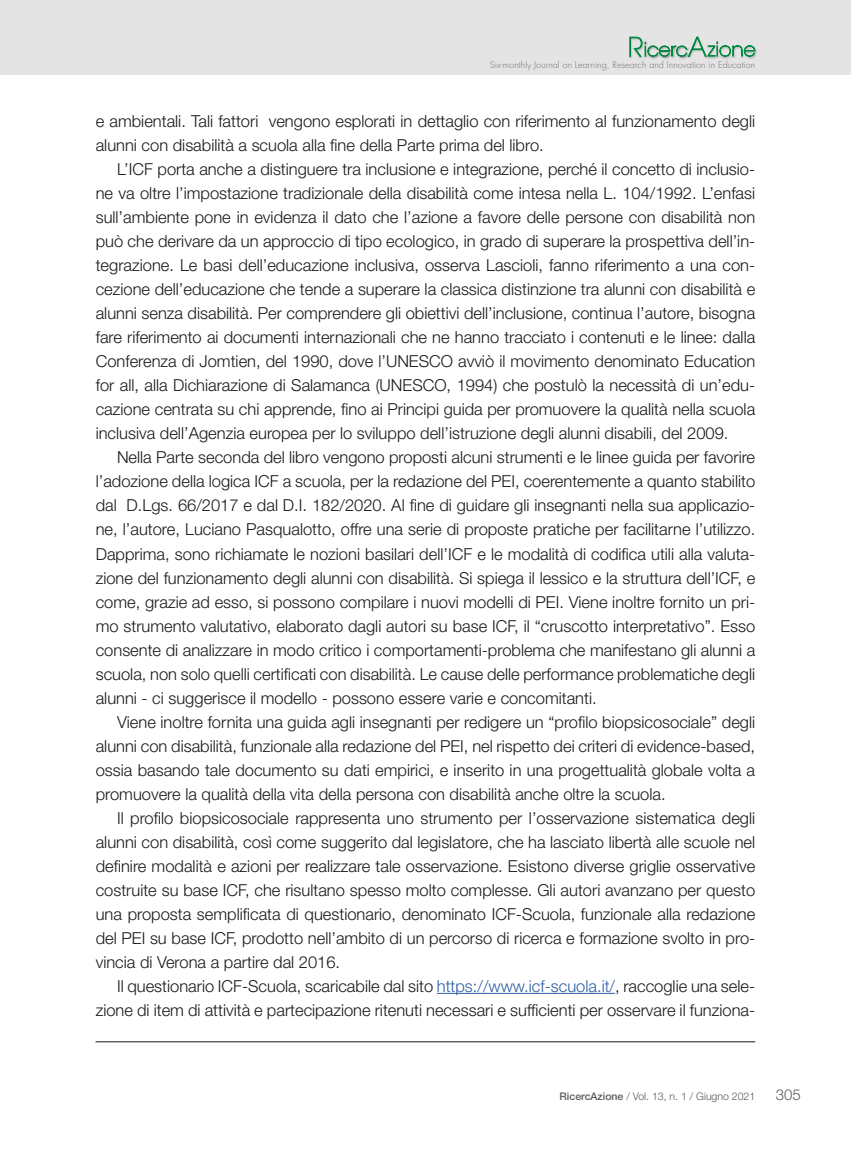
<style>
.page{position:relative;width:851px;height:1149px;background:#fff}
.page>*{position:absolute;margin:0;border:0;box-sizing:border-box;transform-origin:0 0}
.t1{font:300 16.5px/24px "Helvetica Neue LT";color:#1a181c;text-align:justify}
.t2{font:300 15px "Helvetica Neue CE";color:#595a5b}
.t3{font:300 10.5px "Helvetica Neue CE";color:#595a5b}
.t4{font:300 9px "Futura";letter-spacing:.01em;color:#707173}
.s1{color:#2f60a7}
.s2{font-weight:500}
</style>
<div class="page">
<hr style="left:95px;top:1041px;width:660px;height:1px;background:#1a181c">
<div style="left:21px;top:0;width:829px;height:74px;background:#e4e4e5"></div>
<div style="left:0;top:0;width:21px;height:74px;background:#e4e4e5"></div>
<div style="left:627px;top:36px;width:18px;height:24px;background:#1a181c;opacity:.3"></div>
<div style="left:642px;top:41px;width:48px;height:18px;background:#1a181c;opacity:.5"></div>
<div style="left:685px;top:34px;width:20px;height:24px;background:#e4e4e5"></div>
<div style="left:686px;top:36px;width:23px;height:23px;background:#1a181c;opacity:.3"></div>
<div style="left:705px;top:40px;width:52px;height:20px;background:#1a181c;opacity:.3"></div>
<svg style="left:629px;top:37px;width:126px;height:20px"></svg>
<hr style="left:437px;top:992px;width:178px;height:1px;background:#2f60a7">
<p class="t4" style="left:489px;top:60px;width:267px">Six-monthly Journal on Learning, Research and Innovation in Education</p>
<p class="t1" style="left:96px;top:109px;width:661px">e ambientali. Tali fattori vengono esplorati in dettaglio con riferimento al funzionamento degli alunni con disabilità a scuola alla fine della Parte prima del libro.</p>
<p class="t1" style="left:96px;top:157px;width:661px;text-indent:21px">L’ICF porta anche a distinguere tra inclusione e integrazione, perché il concetto di inclusio&shy;ne va oltre l’impostazione tradizionale della disabilità come intesa nella L. 104/1992. L’enfasi sull’ambiente pone in evidenza il dato che l’azione a favore delle persone con disabilità non può che derivare da un approccio di tipo ecologico, in grado di superare la prospettiva dell’in&shy;tegrazione. Le basi dell’educazione inclusiva, osserva Lascioli, fanno riferimento a una con&shy;cezione dell’educazione che tende a superare la classica distinzione tra alunni con disabilità e alunni senza disabilità. Per comprendere gli obiettivi dell’inclusione, continua l’autore, bisogna fare riferimento ai documenti internazionali che ne hanno tracciato i contenuti e le linee: dalla Conferenza di Jomtien, del 1990, dove l’UNESCO avviò il movimento denominato Education for all, alla Dichiarazione di Salamanca (UNESCO, 1994) che postulò la necessità di un’edu&shy;cazione centrata su chi apprende, fino ai Principi guida per promuovere la qualità nella scuola inclusiva dell’Agenzia europea per lo sviluppo dell’istruzione degli alunni disabili, del 2009.</p>
<p class="t1" style="left:96px;top:445px;width:661px;text-indent:21px">Nella Parte seconda del libro vengono proposti alcuni strumenti e le linee guida per favorire l’adozione della logica ICF a scuola, per la redazione del PEI, coerentemente a quanto stabilito dal D.Lgs. 66/2017 e dal D.I. 182/2020. Al fine di guidare gli insegnanti nella sua applicazio&shy;ne, l’autore, Luciano Pasqualotto, offre una serie di proposte pratiche per facilitarne l’utilizzo.<br>Dapprima, sono richiamate le nozioni basilari dell’ICF e le modalità di codifica utili alla valuta&shy;zione del funzionamento degli alunni con disabilità. Si spiega il lessico e la struttura dell’ICF, e come, grazie ad esso, si possono compilare i nuovi modelli di PEI. Viene inoltre fornito un pri&shy;mo strumento valutativo, elaborato dagli autori su base ICF, il “cruscotto interpretativo”. Esso consente di analizzare in modo critico i comportamenti-problema che manifestano gli alunni a scuola, non solo quelli certificati con disabilità. Le cause delle performance problematiche degli alunni - ci suggerisce il modello - possono essere varie e concomitanti.</p>
<p class="t1" style="left:96px;top:709px;width:661px;text-indent:21px">Viene inoltre fornita una guida agli insegnanti per redigere un “profilo biopsicosociale” degli alunni con disabilità, funzionale alla redazione del PEI, nel rispetto dei criteri di evidence-based, ossia basando tale documento su dati empirici, e inserito in una progettualità globale volta a promuovere la qualità della vita della persona con disabilità anche oltre la scuola.</p>
<p class="t1" style="left:96px;top:805px;width:661px;text-indent:21px">Il profilo biopsicosociale rappresenta uno strumento per l’osservazione sistematica degli alunni con disabilità, così come suggerito dal legislatore, che ha lasciato libertà alle scuole nel definire modalità e azioni per realizzare tale osservazione. Esistono diverse griglie osservative costruite su base ICF, che risultano spesso molto complesse. Gli autori avanzano per questo una proposta semplificata di questionario, denominato ICF-Scuola, funzionale alla redazione del PEI su base ICF, prodotto nell’ambito di un percorso di ricerca e formazione svolto in pro&shy;vincia di Verona a partire dal 2016.</p>
<p class="t1" style="left:96px;top:973px;width:661px;text-align:right">Il questionario ICF-Scuola, scaricabile dal sito <span class="s1">https://www.icf-scuola.it/</span>, raccoglie una sele&shy;zione di item di attività e partecipazione ritenuti necessari e sufficienti per osservare il funziona-</p>
<p class="t3" style="left:559px;top:1089px;width:197px"><span class="s2">RicercAzione</span> / Vol. 13, n. 1 / Giugno 2021</p>
<p class="t2" style="left:775px;top:1085px;width:27px">305</p>
</div>
